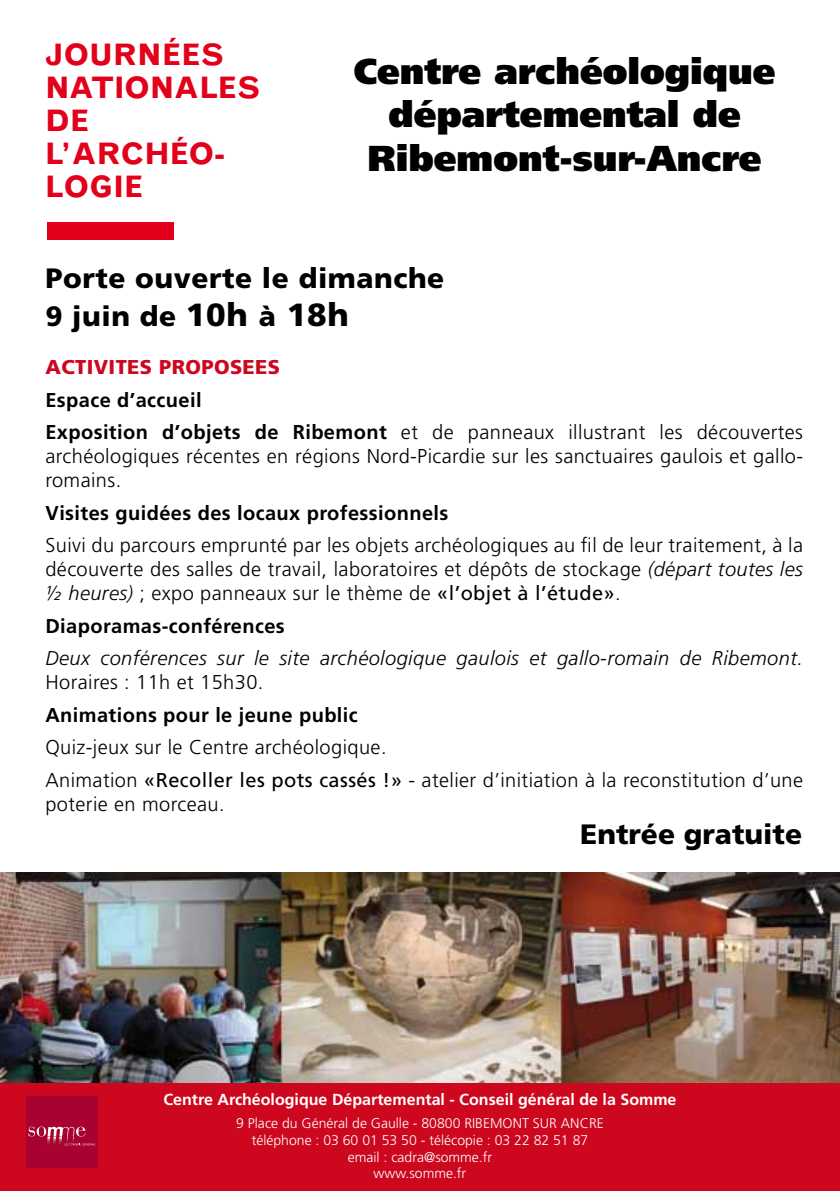
<style>
.page{position:relative;width:840px;height:1191px;background:#fff}
.page>*{position:absolute;margin:0;border:0;box-sizing:border-box;transform-origin:0 0}
.t1{font:900 36px/43.2px "Frutiger";color:#000;text-align:center}
.t2{font:700 29.6px/33px "Grotesque";color:#e2001a}
.t3{font:900 28px/38.4px "Frutiger";letter-spacing:.02em;color:#000}
.t4{font:900 28px "Frutiger";color:#000}
.t5{font:300 20px/24px "Frutiger";letter-spacing:.02em;color:#000}
.t6{font:700 20px/32.4px "Frutiger";letter-spacing:.02em;color:#000}
.t7{font:italic 300 20px "Frutiger";letter-spacing:.02em;color:#000}
.t8{font:900 20px "Frutiger";letter-spacing:.02em;color:#cd071e}
.t9{font:700 16px "Frutiger";color:#fff}
.t10{font:300 14px/16.8px "Frutiger";color:#fff;text-align:center}
.s1{font-size:32px}
.s2{font-weight:300}
.s3{font-style:italic}
.s4{font-weight:400}
</style>
<div class="page">
<div style="left:48px;top:222px;width:126px;height:17px;background:#e2001a"></div>
<div style="left:0;top:1081px;width:839px;height:110px;background:#cd071e"></div>
<img style="left:0;top:873px;width:839px;height:209px">
<div style="left:27px;top:1096px;width:71px;height:72px;background:#a70230"></div>
<svg style="left:29px;top:1126px;width:67px;height:20px"></svg>
<h2 class="t2" style="left:45px;top:39px;width:217px">JOURNÉES<br>NATIONALES<br>DE<br>L’ARCHÉO-<br>LOGIE</h2>
<h1 class="t1" style="left:353px;top:50px;width:423px">Centre archéologique départemental de<br>Ribemont-sur-Ancre</h1>
<h3 class="t3" style="left:45px;top:258px;width:400px">Porte ouverte le dimanche<br>9 juin de <span class="s1">10h</span> à <span class="s1">18h</span></h3>
<p class="t8" style="left:45px;top:355px;width:236px">ACTIVITES PROPOSEES</p>
<p class="t6" style="left:45px;top:383px;width:758px">Espace d’accueil<br>Exposition d’objets de Ribemont <span class="s2">et de panneaux illustrant les découvertes</span></p>
<p class="t5" style="left:45px;top:444px;width:758px">archéologiques récentes en régions Nord-Picardie sur les sanctuaires gaulois et gallo&shy;romains.</p>
<p class="t6" style="left:45px;top:496px;width:404px">Visites guidées des locaux professionnels</p>
<p class="t5" style="left:45px;top:533px;width:758px;text-align:justify">Suivi du parcours emprunté par les objets archéologiques au fil de leur traitement, à la découverte des salles de travail, laboratoires et dépôts de stockage <span class="s3">(départ toutes les ½ heures)</span> ; expo panneaux sur le thème de <span class="s4">«l’objet à l’étude»</span>.</p>
<p class="t6" style="left:45px;top:609px;width:241px">Diaporamas-conférences</p>
<p class="t7" style="left:45px;top:647px;width:758px">Deux conférences sur le site archéologique gaulois et gallo-romain de Ribemont.</p>
<p class="t5" style="left:45px;top:670px;width:219px">Horaires : 11h et 15h30.</p>
<p class="t6" style="left:45px;top:698px;width:314px">Animations pour le jeune public</p>
<p class="t5" style="left:45px;top:731px;width:758px;line-height:32.4px">Quiz-jeux sur le Centre archéologique.<br>Animation <span class="s4">«Recoller les pots cassés !»</span> - atelier d’initiation à la reconstitution d’une</p>
<p class="t5" style="left:45px;top:792px;width:181px">poterie en morceau.</p>
<h3 class="t4" style="left:580px;top:817px;width:223px">Entrée gratuite</h3>
<p class="t9" style="left:163px;top:1090px;width:514px">Centre Archéologique Départemental - Conseil général de la Somme</p>
<p class="t10" style="left:236px;top:1114px;width:369px">9 Place du Général de Gaulle - 80800 RIBEMONT SUR ANCRE téléphone : 03 60 01 53 50 - télécopie : 03 22 82 51 87 email : cadra@somme.fr<br>www.somme.fr</p>
</div>
